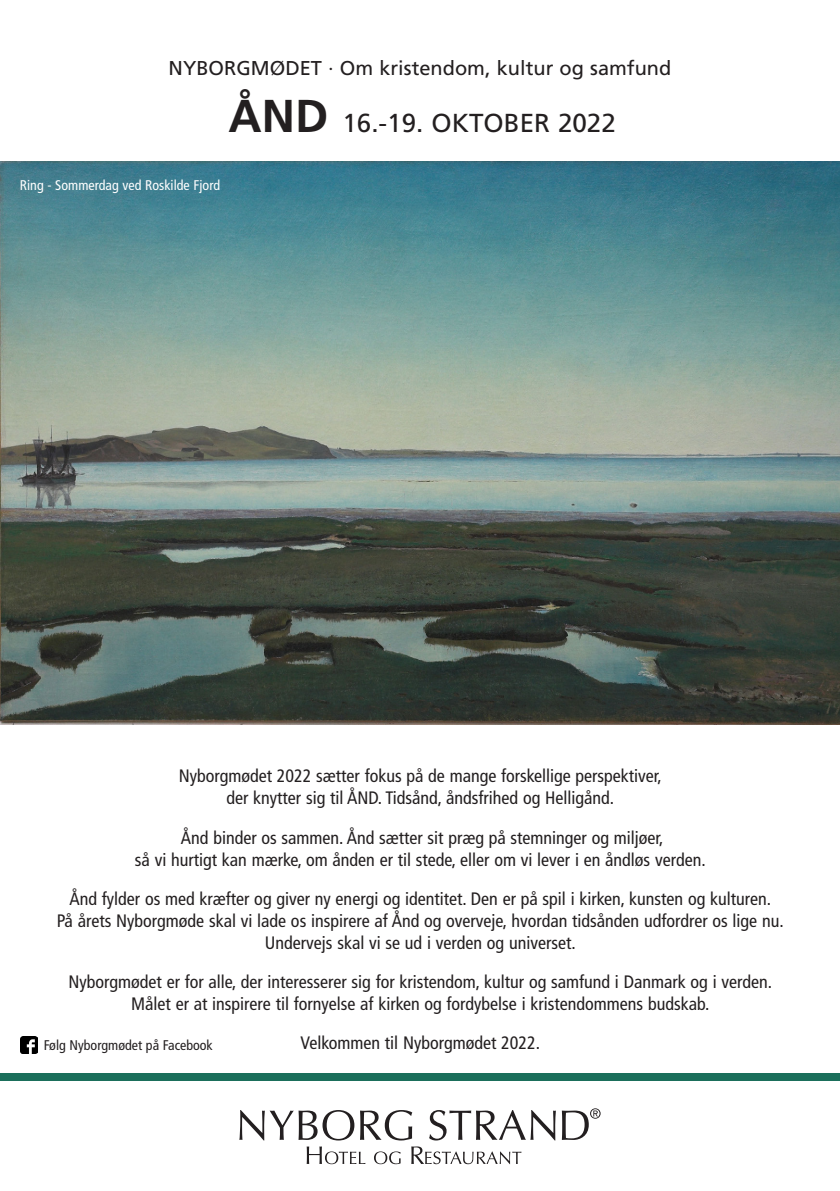
<style>
.page{position:relative;width:840px;height:1191px;background:#fff}
.page>*{position:absolute;margin:0;border:0;box-sizing:border-box;transform-origin:0 0}
.Normal{font:26px "Frutiger LT Std";color:#231f20}
.Normal-2{font:20px "Frutiger LT Std";color:#231f20}
.Normal-3{font:condensed 18px/22px "Frutiger LT Std";color:#231f20;text-align:center}
.Normal-4{font:condensed 14px "Frutiger LT Std";color:#fff}
.Normal-5{font:condensed 14px "Frutiger LT Std";color:#231f20}
.s1{font-weight:700;font-size:46px}
</style>
<div class="page">
<div style="left:0;top:1072px;width:839px;height:8px;background:#1b6f5b"></div>
<svg style="left:239px;top:1110px;width:115px;height:30px"></svg>
<svg style="left:360px;top:1110px;width:52px;height:30px"></svg>
<svg style="left:429px;top:1110px;width:126px;height:30px"></svg>
<svg style="left:561px;top:1108px;width:39px;height:32px"></svg>
<svg style="left:306px;top:1146px;width:59px;height:18px"></svg>
<svg style="left:374px;top:1151px;width:26px;height:13px"></svg>
<svg style="left:411px;top:1146px;width:110px;height:18px"></svg>
<img style="left:20px;top:1036px;width:17px;height:17px">
<img style="left:0;top:161px;width:839px;height:563px">
<p class="Normal-2" style="left:168px;top:57px;width:504px">NYBORGMØDET · Om kristendom, kultur og samfund</p>
<p class="Normal" style="left:228px;top:108px;width:388px"><span class="s1">ÅND</span> 16.-19. OKTOBER 2022</p>
<p class="Normal-4" style="left:20px;top:177px;width:202px">Ring - Sommerdag ved Roskilde Fjord</p>
<p class="Normal-3" style="left:179px;top:765px;width:484px">Nyborgmødet 2022 sætter fokus på de mange forskellige perspektiver, der knytter sig til ÅND. Tidsånd, åndsfrihed og Helligånd.</p>
<p class="Normal-3" style="left:135px;top:826px;width:572px">Ånd binder os sammen. Ånd sætter sit præg på stemninger og miljøer,<br>så vi hurtigt kan mærke, om ånden er til stede, eller om vi lever i en åndløs verden.</p>
<p class="Normal-3" style="left:57px;top:887px;width:727px">Ånd fylder os med kræfter og giver ny energi og identitet. Den er på spil i kirken, kunsten og kulturen.<br>På årets Nyborgmøde skal vi lade os inspirere af Ånd og overveje, hvordan tidsånden udfordrer os lige nu.<br>Undervejs skal vi se ud i verden og universet.</p>
<p class="Normal-3" style="left:68px;top:970px;width:704px">Nyborgmødet er for alle, der interesserer sig for kristendom, kultur og samfund i Danmark og i verden.<br>Målet er at inspirere til fornyelse af kirken og fordybelse i kristendommens budskab.</p>
<p class="Normal-5" style="left:44px;top:1037px;width:170px">Følg Nyborgmødet på Facebook</p>
<p class="Normal-3" style="left:300px;top:1031px;width:241px">Velkommen til Nyborgmødet 2022.</p>
</div>
